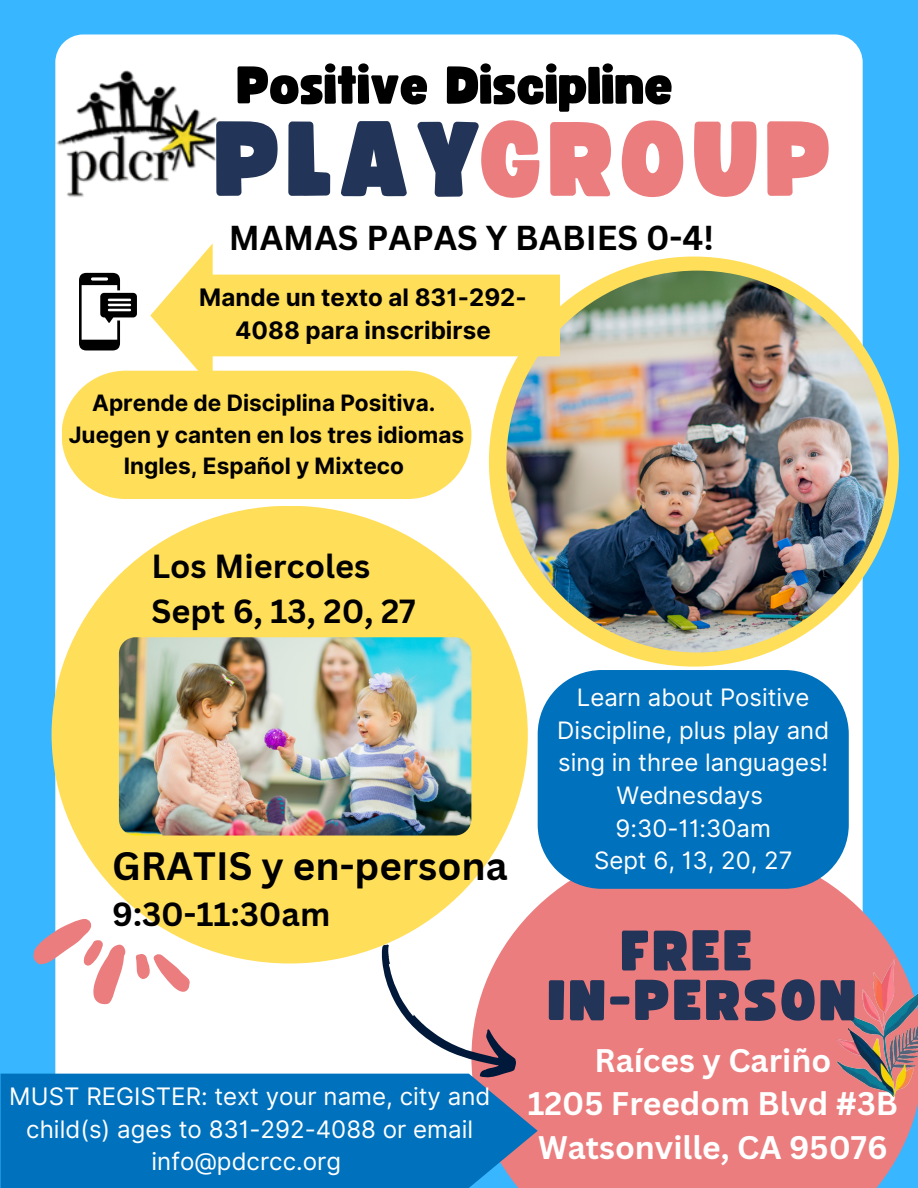
<style>
.page{position:relative;width:918px;height:1188px;background:#38b6ff}
.page>*{position:absolute;margin:0;border:0;box-sizing:border-box;transform-origin:0 0}
.t1{font:105px "Funtastic";letter-spacing:.06em;color:#eb7d7e}
.t2{font:56.7px "Funtastic";letter-spacing:.06em;color:#223457}
.t3{font:52.05px "Funtastic";color:#000}
.t4{font:700 38.55px "Canva Sans";color:#000}
.t5{font:700 33.75px "Canva Sans";color:#000}
.t6{font:700 32.55px "Canva Sans";color:#000}
.t7{font:700 31.8px "Canva Sans";color:#fff}
.t8{font:24.15px/32.7px "Inter";color:#fff;text-align:center}
.t9{font:700 24.15px/32.7px "Inter";color:#000;text-align:center}
.t10{font:24px/32.7px "Inter";color:#fff;text-align:center}
.t11{font:700 22.65px/31.5px "Inter";color:#000;text-align:center}
.s1{color:#223457}
</style>
<div class="page">
<div style="left:55px;top:34px;width:808px;height:1109px;background:#fff;border-radius:28px"></div>
<svg style="left:490px;top:843px;width:428px;height:345px;background:#e0878c"></svg>
<svg style="left:33px;top:915px;width:161px;height:97px"></svg>
<div style="left:52px;top:506px;width:476px;height:458px;background:#ffde59;border-radius:50%"></div>
<div style="left:489px;top:257px;width:410px;height:410px;background:#ffde59;border-radius:50%"></div>
<img style="left:506px;top:271px;width:382px;height:382px;border-radius:50%">
<img style="left:55px;top:70px;width:163px;height:128px">
<img style="left:777px;top:945px;width:141px;height:154px">
<img style="left:119px;top:637px;width:352px;height:199px;border-radius:16px">
<svg style="left:353px;top:942px;width:174px;height:132px"></svg>
<div style="left:1px;top:1074px;width:537px;height:114px;background:#0071bc"></div>
<svg style="left:150px;top:243px;width:410px;height:145px;fill:#ffde59"></svg>
<svg style="left:79px;top:273px;width:58px;height:77px"></svg>
<div style="left:62px;top:371px;width:409px;height:128px;background:#ffde59;border-radius:64px"></div>
<div style="left:538px;top:670px;width:311px;height:219px;background:#0071bc"></div>
<p class="t3" style="left:238px;top:62px;width:438px">Positive Discipline</p>
<p class="t1" style="left:216px;top:112px;width:618px"><span class="s1">PLAY</span>GROUP</p>
<p class="t5" style="left:229px;top:214px;width:487px">MAMAS PAPAS Y BABIES 0-4!</p>
<p class="t9" style="left:199px;top:281px;width:329px">Mande un texto al 831-292-<br>4088 para inscribirse</p>
<p class="t11" style="left:92px;top:387px;width:345px">Aprende de Disciplina Positiva.</p>
<p class="t11" style="left:69px;top:419px;width:397px">Juegen y canten en los tres idiomas<br>Ingles, Español y Mixteco</p>
<p class="t6" style="left:151px;top:543px;width:220px">Los Miercoles</p>
<p class="t6" style="left:151px;top:588px;width:266px">Sept 6, 13, 20, 27</p>
<p class="t4" style="left:112px;top:839px;width:397px">GRATIS y en-persona</p>
<p class="t6" style="left:112px;top:891px;width:220px">9:30-11:30am</p>
<p class="t8" style="left:9px;top:1080px;width:483px">MUST REGISTER: text your name, city and child(s) ages to 831-292-4088 or email info@pdcrcc.org</p>
<p class="t10" style="left:557px;top:681px;width:273px">Learn about Positive<br>Discipline, plus play and sing in three languages!</p>
<p class="t10" style="left:617px;top:779px;width:148px">Wednesdays</p>
<p class="t10" style="left:616px;top:811px;width:157px">9:30-11:30am</p>
<p class="t10" style="left:594px;top:844px;width:200px">Sept 6, 13, 20, 27</p>
<p class="t2" style="left:622px;top:925px;width:132px">FREE</p>
<p class="t2" style="left:549px;top:975px;width:310px">IN-PERSON</p>
<p class="t7" style="left:594px;top:1038px;width:238px">Raíces y Cariño</p>
<p class="t7" style="left:528px;top:1081px;width:372px">1205 Freedom Blvd #3B</p>
<p class="t7" style="left:538px;top:1125px;width:351px">Watsonville, CA 95076</p>
</div>
